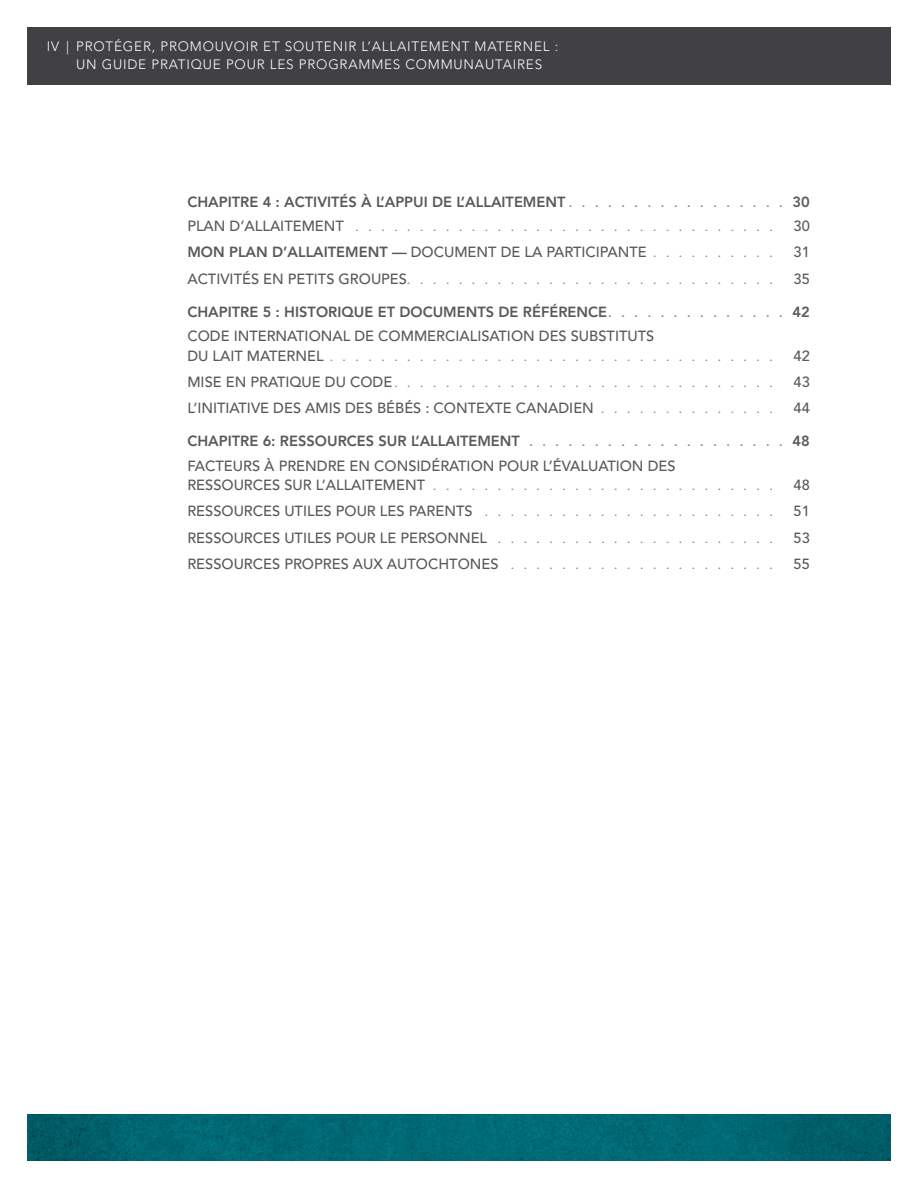
<style>
.page{position:relative;width:918px;height:1188px;background:#fff}
.page>*{position:absolute;margin:0;border:0;box-sizing:border-box;transform-origin:0 0}
.t1{font:500 14.7px/24.6px "Avenir LT Std";color:#58595b}
.t2{font:800 14.7px "Avenir LT Std";color:#58595b}
.t3{font:300 13.5px/18px "Avenir LT Std";letter-spacing:.06em;color:#fff}
.t4{font:500 12px "Avenir LT Std";color:#808285}
.s1{font-size:12px;color:#808285}
.s2{font-size:14.7px;color:#58595b}
.s3{font-weight:800}
.s4{font-weight:800;font-size:12px;color:#808285}
</style>
<div class="page">
<svg style="left:27px;top:1115px;width:864px;height:46px;background:#006670"></svg>
<div style="left:27px;top:27px;width:864px;height:57px;background:#414042"></div>
<p class="t3" style="left:76px;top:37px;width:484px;text-indent:-29px">IV | PROTÉGER, PROMOUVOIR ET SOUTENIR L’ALLAITEMENT MATERNEL :<br>UN GUIDE PRATIQUE POUR LES PROGRAMMES COMMUNAUTAIRES</p>
<p class="t2" style="left:187px;top:193px;width:624px">CHAPITRE 4 : ACTIVITÉS À L’APPUI DE L’ALLAITEMENT <span class="s1">. . . . . . . . . . . . . . . . .</span> 30</p>
<p class="t4" style="left:187px;top:220px;width:587px"><span class="s2">PLAN D’ALLAITEMENT</span> .................................</p>
<p class="t1" style="left:794px;top:214px;width:18px">30</p>
<p class="t1" style="left:187px;top:240px;width:587px"><span class="s3">MON PLAN D’ALLAITEMENT —</span> DOCUMENT DE LA PARTICIPANTE <span class="s1">. . . . . . . . . .</span></p>
<p class="t1" style="left:794px;top:240px;width:18px">31</p>
<p class="t4" style="left:187px;top:272px;width:587px"><span class="s2">ACTIVITÉS EN PETITS GROUPES</span>.............................</p>
<p class="t1" style="left:794px;top:267px;width:18px">35</p>
<p class="t1" style="left:187px;top:300px;width:624px"><span class="s3">CHAPITRE 5 : HISTORIQUE ET DOCUMENTS DE RÉFÉRENCE</span><span class="s4">. . . . . . . . . . . . . .</span> <span class="s3">42<br></span>CODE INTERNATIONAL DE COMMERCIALISATION DES SUBSTITUTS</p>
<p class="t4" style="left:187px;top:349px;width:587px"><span class="s2">DU LAIT MATERNEL</span>...................................</p>
<p class="t1" style="left:794px;top:344px;width:18px">42</p>
<p class="t4" style="left:187px;top:376px;width:587px"><span class="s2">MISE EN PRATIQUE DU CODE</span>..............................</p>
<p class="t1" style="left:794px;top:370px;width:18px">43</p>
<p class="t1" style="left:187px;top:396px;width:587px">L’INITIATIVE DES AMIS DES BÉBÉS : CONTEXTE CANADIEN <span class="s1">. . . . . . . . . . . . . .</span></p>
<p class="t1" style="left:794px;top:396px;width:18px">44</p>
<p class="t1" style="left:187px;top:429px;width:624px"><span class="s3">CHAPITRE 6: RESSOURCES SUR L’ALLAITEMENT</span> <span class="s4">. . . . . . . . . . . . . . . . . . . .</span> <span class="s3">48<br></span>FACTEURS À PRENDRE EN CONSIDÉRATION POUR L’ÉVALUATION DES</p>
<p class="t4" style="left:187px;top:479px;width:587px"><span class="s2">RESSOURCES SUR L’ALLAITEMENT</span>...........................</p>
<p class="t1" style="left:794px;top:473px;width:18px">48</p>
<p class="t1" style="left:187px;top:499px;width:587px">RESSOURCES UTILES POUR LES PARENTS <span class="s1">. . . . . . . . . . . . . . . . . . . . . . .</span></p>
<p class="t1" style="left:794px;top:499px;width:18px">51</p>
<p class="t1" style="left:187px;top:526px;width:587px">RESSOURCES UTILES POUR LE PERSONNEL <span class="s1">. . . . . . . . . . . . . . . . . . . . . .</span></p>
<p class="t1" style="left:794px;top:526px;width:18px">53</p>
<p class="t1" style="left:187px;top:552px;width:587px">RESSOURCES PROPRES AUX AUTOCHTONES <span class="s1">. . . . . . . . . . . . . . . . . . . . .</span></p>
<p class="t1" style="left:794px;top:552px;width:18px">55</p>
</div>
